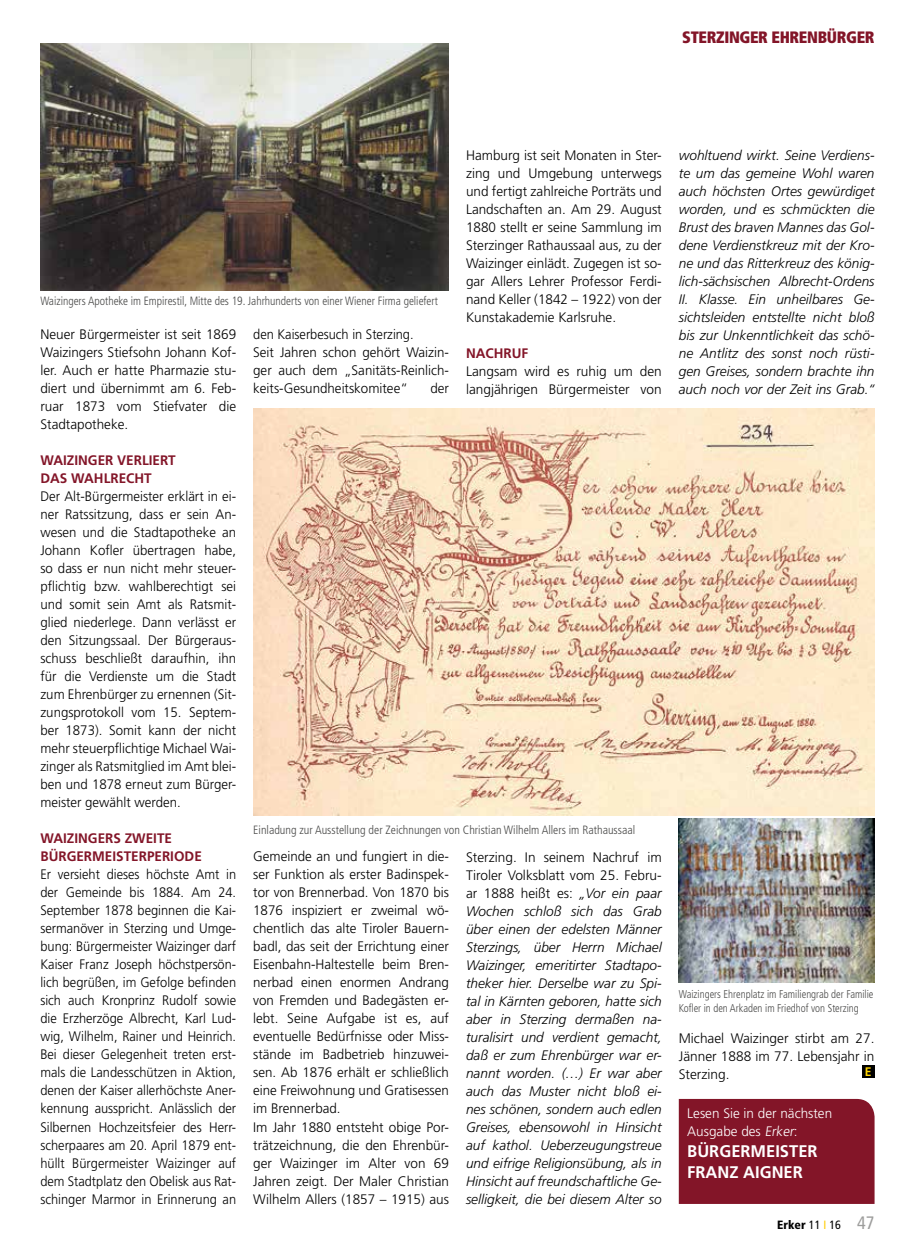
<style>
.page{position:relative;width:915px;height:1255px;background:#fff}
.page>*{position:absolute;margin:0;border:0;box-sizing:border-box;transform-origin:0 0}
.t1{font:700 16.8px/21px "Frutiger LT Std";color:#fff}
.t2{font:900 condensed 16.5px "Frutiger LT Std";letter-spacing:-.02em;color:#831528;scale:.96 1}
.t3{font:300 13.8px/18px "Frutiger LT Std";color:#000;text-align:justify}
.t4{font:italic 300 13.8px/18px "Frutiger";color:#000;text-align:justify}
.t5{font:300 13.8px/18px "Frutiger LT Std";color:#000;text-align:justify;scale:.93 1}
.t6{font:300 13.8px/18px "Frutiger LT Std";color:#000;text-align:justify;scale:.96 1}
.t7{font:700 13.8px/18px "Frutiger LT Std";color:#831528}
.t8{font:300 13.8px/18px "Frutiger LT Std";color:#fff}
.t9{font:700 12.45px "Frutiger LT Std";color:#ffd500}
.t10{font:300 condensed 12px "Frutiger LT Std";color:#4a4a49;scale:.96 1}
.t11{font:300 condensed 12px "Frutiger LT Std";color:#4a4a49}
.t12{font:900 condensed 12px "Frutiger LT Std";color:#000}
.t13{font:300 condensed 11.25px/13.5px "Frutiger LT Std";color:#4a4a49;scale:.95 1}
.s1{font-family:"Frutiger";font-style:italic}
.s2{font-weight:400}
.s3{font-weight:400;color:#fc0}
.s4{font-weight:400;font-size:18px;color:#9d9d9c}
</style>
<div class="page">
<div style="left:678px;top:1098px;width:196px;height:105px;background:#831528"></div>
<div style="left:862px;top:1065px;width:12px;height:12px;background:#000"></div>
<img style="left:40px;top:43px;width:409px;height:247px">
<img style="left:253px;top:409px;width:621px;height:406px">
<img style="left:678px;top:819px;width:196px;height:163px">
<p class="t2" style="left:682px;top:27px;width:202px">STERZINGER EHRENBÜRGER</p>
<p class="t3" style="left:466px;top:146px;width:197px">Hamburg ist seit Monaten in Ster&shy;zing und Umgebung unterwegs und fertigt zahlreiche Porträts und Landschaften an. Am 29. August 1880 stellt er seine Sammlung im Sterzinger Rathaussaal aus, zu der Waizinger einlädt. Zugegen ist so&shy;gar Allers Lehrer Professor Ferdi&shy;nand Keller (1842 – 1922) von der Kunstakademie Karlsruhe.</p>
<p class="t7" style="left:466px;top:344px;width:64px">NACHRUF</p>
<p class="t3" style="left:466px;top:362px;width:197px">Langsam wird es ruhig um den langjährigen Bürgermeister von</p>
<p class="t10" style="left:40px;top:294px;width:415px">Waizingers Apotheke im Empirestil, Mitte des 19. Jahrhunderts von einer Wiener Firma geliefert</p>
<p class="t5" style="left:253px;top:325px;width:212px;text-align:left">den Kaiserbesuch in Sterzing.<br>Seit Jahren schon gehört Waizin&shy;ger auch dem „Sanitäts-Reinlich&shy;keits-Gesundheitskomitee“</p>
<p class="t3" style="left:40px;top:325px;width:197px">Neuer Bürgermeister ist seit 1869<br>Waizingers Stiefsohn Johann Kof&shy;ler. Auch er hatte Pharmazie stu&shy;diert und übernimmt am 6. Feb&shy;ruar 1873 vom Stiefvater die Stadtapotheke.</p>
<p class="t7" style="left:40px;top:451px;width:137px">WAIZINGER VERLIERT<br>DAS WAHLRECHT</p>
<p class="t6" style="left:40px;top:487px;width:205px">Der Alt-Bürgermeister erklärt in ei&shy;ner Ratssitzung, dass er sein An&shy;wesen und die Stadtapotheke an Johann Kofler übertragen habe, so dass er nun nicht mehr steuer&shy;pflichtig bzw. wahlberechtigt sei und somit sein Amt als Ratsmit&shy;glied niederlege. Dann verlässt er den Sitzungssaal. Der Bürgeraus&shy;schuss beschließt daraufhin, ihn für die Verdienste um die Stadt zum Ehrenbürger zu ernennen (Sit&shy;zungsprotokoll vom 15. Septem&shy;ber 1873). Somit kann der nicht mehr steuerpflichtige Michael Wai&shy;zinger als Ratsmitglied im Amt blei&shy;ben und 1878 erneut zum Bürger&shy;meister gewählt werden.</p>
<p class="t7" style="left:40px;top:829px;width:163px">WAIZINGERS ZWEITE<br>BÜRGERMEISTERPERIODE</p>
<p class="t5" style="left:40px;top:865px;width:212px">Er versieht dieses höchste Amt in der Gemeinde bis 1884. Am 24.<br>September 1878 beginnen die Kai&shy;sermanöver in Sterzing und Umge&shy;bung: Bürgermeister Waizinger darf Kaiser Franz Joseph höchstpersön&shy;lich begrüßen, im Gefolge befinden sich auch Kronprinz Rudolf sowie die Erzherzöge Albrecht, Karl Lud&shy;wig, Wilhelm, Rainer und Heinrich.<br>Bei dieser Gelegenheit treten erst&shy;mals die Landesschützen in Aktion, denen der Kaiser allerhöchste Aner&shy;kennung ausspricht. Anlässlich der Silbernen Hochzeitsfeier des Herr&shy;scherpaares am 20. April 1879 ent&shy;hüllt Bürgermeister Waizinger auf dem Stadtplatz den Obelisk aus Rat&shy;schinger Marmor in Erinnerung an</p>
<p class="t3" style="left:430px;top:379px;width:20px">der</p>
<p class="t11" style="left:253px;top:822px;width:383px">Einladung zur Ausstellung der Zeichnungen von Christian Wilhelm Allers im Rathaussaal</p>
<p class="t3" style="left:253px;top:847px;width:197px;text-align:left">Gemeinde an und fungiert in die&shy;ser Funktion als erster Badinspek&shy;tor von Brennerbad. Von 1870 bis<br>1876 inspiziert er zweimal wö&shy;chentlich das alte Tiroler Bauern&shy;badl, das seit der Errichtung einer<br>Eisenbahn-Haltestelle beim Bren&shy;nerbad einen enormen Andrang von Fremden und Badegästen er&shy;lebt. Seine Aufgabe ist es, auf eventuelle Bedürfnisse oder Miss&shy;stände im Badbetrieb hinzuwei&shy;sen. Ab 1876 erhält er schließlich eine Freiwohnung und Gratisessen im Brennerbad.<br>Im Jahr 1880 entsteht obige Por&shy;trätzeichnung, die den Ehrenbür&shy;ger Waizinger im Alter von 69<br>Jahren zeigt. Der Maler Christian<br>Wilhelm Allers (1857 – 1915) aus</p>
<p class="t3" style="left:466px;top:848px;width:197px">Sterzing. In seinem Nachruf im Tiroler Volksblatt vom 25. Febru&shy;ar 1888 heißt es: <span class="s1">„Vor ein paar</span></p>
<p class="t4" style="left:466px;top:902px;width:197px">Wochen schloß sich das Grab über einen der edelsten Männer Sterzings, über Herrn Michael Waizinger, emeritirter Stadtapo&shy;theker hier. Derselbe war zu Spi&shy;tal in Kärnten geboren, hatte sich aber in Sterzing dermaßen na&shy;turalisirt und verdient gemacht, daß er zum Ehrenbürger war er&shy;nannt worden. (…) Er war aber auch das Muster nicht bloß ei&shy;nes schönen, sondern auch edlen Greises, ebensowohl in Hinsicht auf kathol. Ueberzeugungstreue und eifrige Religionsübung, als in Hinsicht auf freundschaftliche Ge&shy;selligkeit, die bei diesem Alter so</p>
<p class="t4" style="left:678px;top:146px;width:197px">wohltuend wirkt. Seine Verdiens&shy;te um das gemeine Wohl waren auch höchsten Ortes gewürdiget worden, und es schmückten die Brust des braven Mannes das Gol&shy;dene Verdienstkreuz mit der Kro&shy;ne und das Ritterkreuz des könig&shy;lich-sächsischen Albrecht-Ordens II. Klasse. Ein unheilbares Ge&shy;sichtsleiden entstellte nicht bloß bis zur Unkenntlichkeit das schö&shy;ne Antlitz des sonst noch rüsti&shy;gen Greises, sondern brachte ihn auch noch vor der Zeit ins Grab.“</p>
<p class="t13" style="left:678px;top:987px;width:206px">Waizingers Ehrenplatz im Familiengrab der Familie<br>Kofler in den Arkaden im Friedhof von Sterzing</p>
<p class="t3" style="left:678px;top:1029px;width:197px">Michael Waizinger stirbt am 27.<br>Jänner 1888 im 77. Lebensjahr in Sterzing.</p>
<p class="t9" style="left:864px;top:1063px;width:8px">E</p>
<p class="t8" style="left:687px;top:1103px;width:146px">Lesen Sie in der nächsten<br>Ausgabe des Erker:</p>
<p class="t1" style="left:687px;top:1140px;width:132px">BÜRGERMEISTER<br>FRANZ AIGNER</p>
<p class="t12" style="left:777px;top:1217px;width:99px">Erker <span class="s2">11</span> <span class="s3">I</span> <span class="s2">16</span> <span class="s4">47</span></p>
</div>
